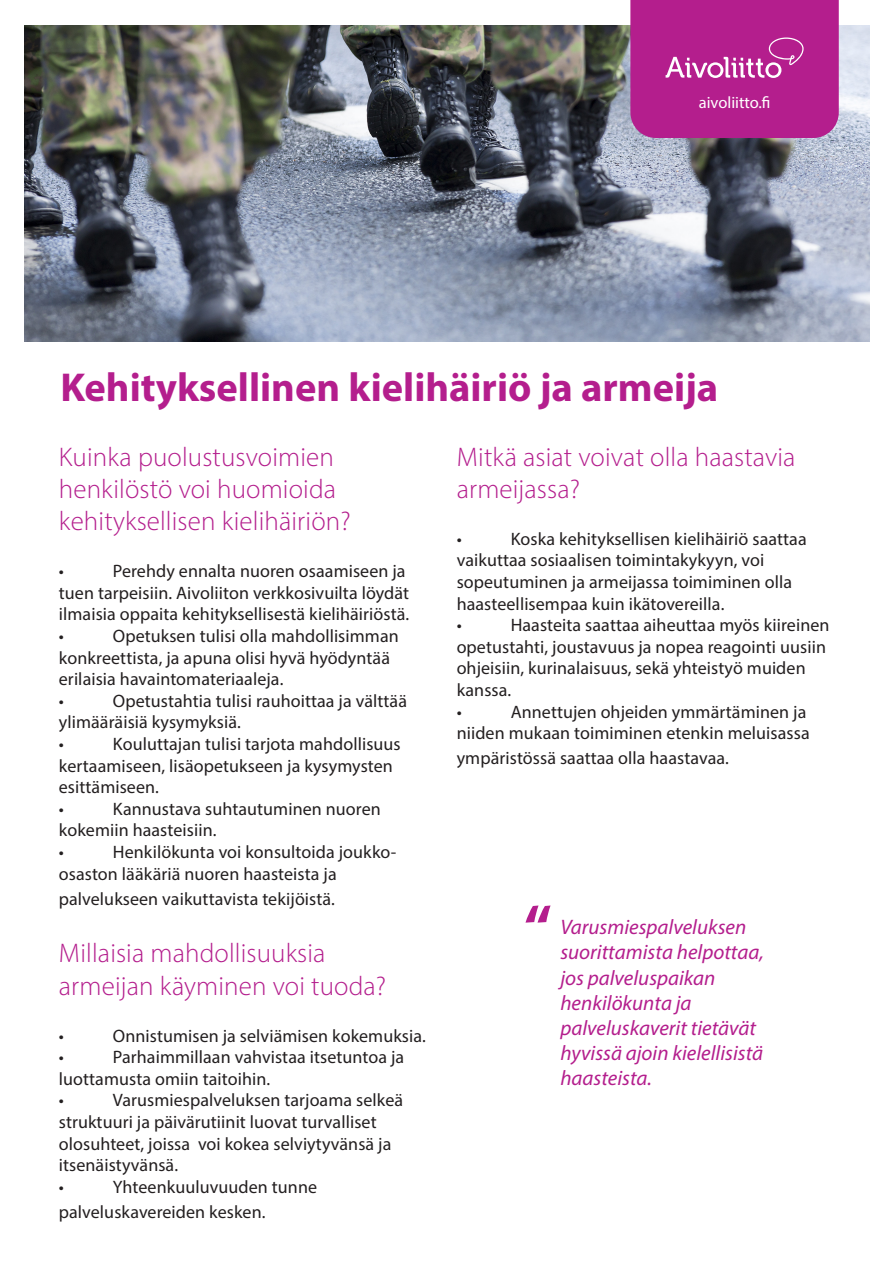
<style>
.page{position:relative;width:893px;height:1263px;background:#fff}
.page>*{position:absolute;margin:0;border:0;box-sizing:border-box;transform-origin:0 0}
.otsikko_bold{font:700 40.5px "Myriad Pro";color:#b41e8d}
.leipis{font:300 27px/32.4px "Myriad Pro";letter-spacing:.005em;color:#b41e8d}
.nosto{font:italic 21px/25.2px "Myriad Pro";color:#b41e8d}
.leipis-2{font:18px/21.6px "Myriad Pro";letter-spacing:.005em;color:#231f20}
.t1{font:16.5px "Myriad Pro";color:#fff}
</style>
<div class="page">
<img style="left:25px;top:26px;width:844px;height:315px">
<div style="left:630px;top:0;width:209px;height:138px;background:#b41e8d"></div>
<svg style="left:525px;top:905px;width:26px;height:18px"></svg>
<p class="t1" style="left:699px;top:92px;width:73px">aivoliitto.fi</p>
<p class="otsikko_bold" style="left:60px;top:361px;width:659px">Kehityksellinen kielihäiriö ja armeija</p>
<p class="leipis" style="left:59px;top:440px;width:293px">Kuinka puolustusvoimien henkilöstö voi huomioida kehityksellisen kielihäiriön?</p>
<p class="leipis-2" style="left:59px;top:560px;width:7px">•</p>
<p class="leipis-2" style="left:59px;top:560px;width:352px;text-indent:54px">Perehdy ennalta nuoren osaamiseen ja tuen tarpeisiin. Aivoliiton verkkosivuilta löydät ilmaisia oppaita kehityksellisestä kielihäiriöstä.</p>
<p class="leipis-2" style="left:59px;top:625px;width:7px">•</p>
<p class="leipis-2" style="left:59px;top:625px;width:341px;text-indent:54px">Opetuksen tulisi olla mahdollisimman konkreettista, ja apuna olisi hyvä hyödyntää erilaisia havaintomateriaaleja.</p>
<p class="leipis-2" style="left:59px;top:690px;width:7px">•</p>
<p class="leipis-2" style="left:59px;top:690px;width:350px;text-indent:54px">Opetustahtia tulisi rauhoittaa ja välttää ylimääräisiä kysymyksiä.</p>
<p class="leipis-2" style="left:59px;top:733px;width:7px">•</p>
<p class="leipis-2" style="left:59px;top:733px;width:343px;text-indent:54px">Kouluttajan tulisi tarjota mahdollisuus kertaamiseen, lisäopetukseen ja kysymysten esittämiseen.</p>
<p class="leipis-2" style="left:59px;top:798px;width:7px">•</p>
<p class="leipis-2" style="left:59px;top:798px;width:323px;text-indent:54px">Kannustava suhtautuminen nuoren kokemiin haasteisiin.</p>
<p class="leipis-2" style="left:59px;top:841px;width:7px">•</p>
<p class="leipis-2" style="left:59px;top:841px;width:339px;text-indent:54px">Henkilökunta voi konsultoida joukko&shy;osaston lääkäriä nuoren haasteista ja</p>
<p class="leipis-2" style="left:59px;top:888px;width:278px">palvelukseen vaikuttavista tekijöistä.</p>
<p class="leipis" style="left:59px;top:937px;width:329px">Millaisia mahdollisuuksia armeijan käyminen voi tuoda?</p>
<p class="leipis-2" style="left:59px;top:1024px;width:7px">•</p>
<p class="leipis-2" style="left:113px;top:1024px;width:315px">Onnistumisen ja selviämisen kokemuksia.</p>
<p class="leipis-2" style="left:59px;top:1046px;width:7px">•</p>
<p class="leipis-2" style="left:59px;top:1046px;width:347px;text-indent:54px">Parhaimmillaan vahvistaa itsetuntoa ja luottamusta omiin taitoihin.</p>
<p class="leipis-2" style="left:59px;top:1089px;width:7px">•</p>
<p class="leipis-2" style="left:59px;top:1089px;width:346px;text-indent:54px">Varusmiespalveluksen tarjoama selkeä struktuuri ja päivärutiinit luovat turvalliset olosuhteet, joissa voi kokea selviytyvänsä ja itsenäistyvänsä.</p>
<p class="leipis-2" style="left:59px;top:1176px;width:7px">•</p>
<p class="leipis-2" style="left:59px;top:1174px;width:260px;line-height:25.2px;text-indent:54px">Yhteenkuuluvuuden tunne palveluskavereiden kesken.</p>
<p class="leipis" style="left:457px;top:440px;width:340px">Mitkä asiat voivat olla haastavia armeijassa?</p>
<p class="leipis-2" style="left:457px;top:528px;width:7px">•</p>
<p class="leipis-2" style="left:457px;top:528px;width:351px;text-indent:54px">Koska kehityksellisen kielihäiriö saattaa vaikuttaa sosiaalisen toimintakykyyn, voi sopeutuminen ja armeijassa toimiminen olla haasteellisempaa kuin ikätovereilla.</p>
<p class="leipis-2" style="left:457px;top:614px;width:7px">•</p>
<p class="leipis-2" style="left:457px;top:614px;width:374px;text-indent:54px">Haasteita saattaa aiheuttaa myös kiireinen opetustahti, joustavuus ja nopea reagointi uusiin ohjeisiin, kurinalaisuus, sekä yhteistyö muiden kanssa.</p>
<p class="leipis-2" style="left:457px;top:700px;width:7px">•</p>
<p class="leipis-2" style="left:457px;top:700px;width:355px;text-align:right">Annettujen ohjeiden ymmärtäminen ja<br>niiden mukaan toimiminen etenkin meluisassa</p>
<p class="leipis-2" style="left:457px;top:747px;width:274px">ympäristössä saattaa olla haastavaa.</p>
<p class="nosto" style="left:560px;top:914px;width:205px">Varusmiespalveluksen suorittamista helpottaa, jos palveluspaikan henkilökunta ja palveluskaverit tietävät hyvissä ajoin kielellisistä haasteista.</p>
</div>
